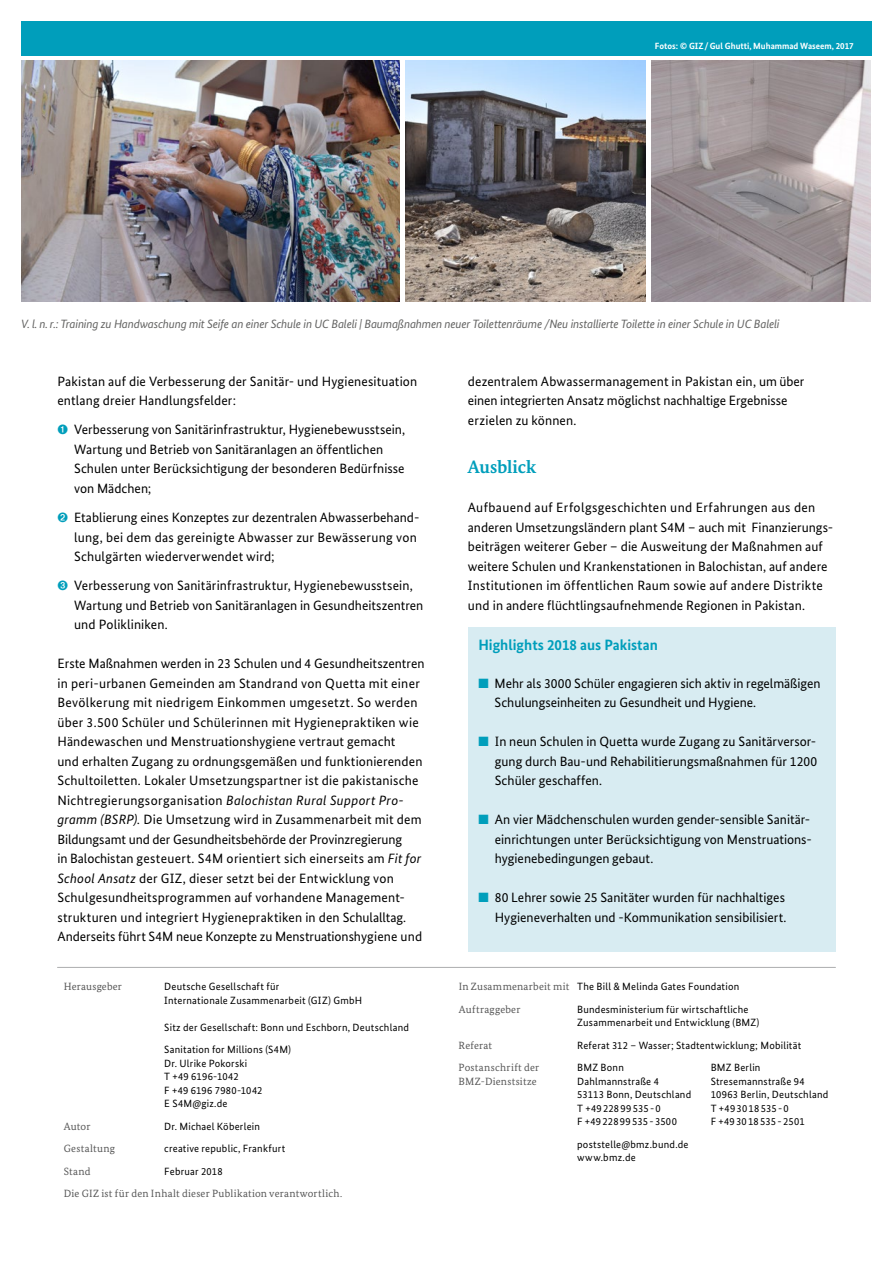
<style>
.page{position:relative;width:893px;height:1263px;background:#fff}
.page>*{position:absolute;margin:0;border:0;box-sizing:border-box;transform-origin:0 0}
.t1{font:700 18px "Bundes Serif";color:#009ebb}
.t2{font:700 15px "Bundes Sans";color:#009ebb}
.t3{font:13.5px/19.5px "Bundes Sans";letter-spacing:.01em;color:#000}
.t4{font:italic 12px "Bundes Sans";letter-spacing:-.015em;color:#636362}
.t5{font:10.5px/13.5px "Bundes Sans";letter-spacing:.02em;color:#000}
.t6{font:10.5px "Bundes Serif";letter-spacing:.025em;color:#565656}
.t7{font:700 9px "Bundes Sans";color:#fff}
.s1{color:#009ebb}
.s2{font-style:italic}
.s3{font-family:"Bundes Serif"}
.s4{font-family:"Bundes Serif";color:#565656}
</style>
<div class="page">
<hr style="left:57px;top:967px;width:779px;height:1px;background:#b3b4b5">
<div style="left:21px;top:21px;width:851px;height:34px;background:#009ebb"></div>
<img style="left:651px;top:61px;width:220px;height:240px">
<img style="left:405px;top:61px;width:241px;height:240px">
<img style="left:21px;top:61px;width:378px;height:240px">
<div style="left:468px;top:628px;width:368px;height:324px;background:#d8ecf2"></div>
<p class="t7" style="left:655px;top:40px;width:200px">Fotos: © GIZ/Gul Ghutti, Muhammad Waseem, 2017</p>
<p class="t4" style="left:21px;top:317px;width:760px">V. l. n. r.: Training zu Handwaschung mit Seife an einer Schule in UC Baleli | Baumaßnahmen neuer Toilettenräume /Neu installierte Toilette in einer Schule in UC Baleli</p>
<p class="t3" style="left:57px;top:371px;width:361px">Pakistan auf die Verbesserung der Sanitär- und Hygienesituation entlang dreier Handlungsfelder:</p>
<p class="t3" style="left:74px;top:420px;width:332px;text-indent:-17px"><span class="s1">➊</span> Verbesserung von Sanitärinfrastruktur, Hygienebewusstsein, Wartung und Betrieb von Sanitäranlagen an öffentlichen Schulen unter Berücksichtigung der besonderen Bedürfnisse von Mädchen;</p>
<p class="t3" style="left:74px;top:507px;width:347px;text-indent:-17px"><span class="s1">➋</span> Etablierung eines Konzeptes zur dezentralen Abwasserbehand&shy;lung, bei dem das gereinigte Abwasser zur Bewässerung von<br>Schulgärten wiederverwendet wird;</p>
<p class="t3" style="left:74px;top:576px;width:351px;text-indent:-17px"><span class="s1">➌</span> Verbesserung von Sanitärinfrastruktur, Hygienebewusstsein,<br>Wartung und Betrieb von Sanitäranlagen in Gesundheitszentren und Polikliniken.</p>
<p class="t3" style="left:57px;top:654px;width:369px">Erste Maßnahmen werden in 23 Schulen und 4 Gesundheitszentren in peri-urbanen Gemeinden am Standrand von Quetta mit einer Bevölkerung mit niedrigem Einkommen umgesetzt. So werden über 3.500 Schüler und Schülerinnen mit Hygienepraktiken wie Händewaschen und Menstruationshygiene vertraut gemacht<br>und erhalten Zugang zu ordnungsgemäßen und funktionierenden Schultoiletten. Lokaler Umsetzungspartner ist die pakistanische Nichtregierungsorganisation <span class="s2">Balochistan Rural Support Pro&shy;gramm (BSRP).</span> Die Umsetzung wird in Zusammenarbeit mit dem Bildungsamt und der Gesundheitsbehörde der Provinzregierung<br>in Balochistan gesteuert. S4M orientiert sich einerseits am <span class="s2">Fit for School Ansatz</span> der GIZ, dieser setzt bei der Entwicklung von Schulgesundheitsprogrammen auf vorhandene Management&shy;strukturen und integriert Hygienepraktiken in den Schulalltag.<br>Anderseits führt S4M neue Konzepte zu Menstruationshygiene und</p>
<p class="t6" style="left:64px;top:980px;width:60px">Herausgeber</p>
<p class="t5" style="left:164px;top:980px;width:199px">Deutsche Gesellschaft für<br>Internationale Zusammenarbeit (GIZ) GmbH</p>
<p class="t5" style="left:164px;top:1016px;width:246px;line-height:22.5px">Sitz der Gesellschaft: Bonn und Eschborn, Deutschland<br>Sanitation for Millions (S4M)</p>
<p class="t5" style="left:164px;top:1056px;width:100px">Dr. Ulrike Pokorski<br>T +49 6196-1042<br>F +49 6196 7980-1042<br>E S4M@giz.de</p>
<p class="t6" style="left:64px;top:1120px;width:28px">Autor</p>
<p class="t5" style="left:164px;top:1119px;width:97px">Dr. Michael Köberlein</p>
<p class="t6" style="left:64px;top:1142px;width:53px">Gestaltung</p>
<p class="t5" style="left:164px;top:1142px;width:123px">creative republic, Frankfurt</p>
<p class="t6" style="left:64px;top:1165px;width:28px">Stand</p>
<p class="t5" style="left:164px;top:1164px;width:60px">Februar 2018</p>
<p class="t6" style="left:64px;top:1187px;width:280px">Die GIZ ist für den Inhalt dieser Publikation verantwortlich.</p>
<p class="t3" style="left:468px;top:371px;width:338px">dezentralem Abwassermanagement in Pakistan ein, um über einen integrierten Ansatz möglichst nachhaltige Ergebnisse erzielen zu können.</p>
<h1 class="t1" style="left:468px;top:456px;width:70px">Ausblick</h1>
<p class="t3" style="left:468px;top:498px;width:367px">Aufbauend auf Erfolgsgeschichten und Erfahrungen aus den anderen Umsetzungsländern plant S4M – auch mit Finanzierungs&shy;beiträgen weiterer Geber – die Ausweitung der Maßnahmen auf weitere Schulen und Krankenstationen in Balochistan, auf andere Institutionen im öffentlichen Raum sowie auf andere Distrikte und in andere flüchtlingsaufnehmende Regionen in Pakistan.</p>
<p class="t2" style="left:478px;top:636px;width:181px">Highlights 2018 aus Pakistan</p>
<p class="t3" style="left:495px;top:673px;width:327px;text-indent:-16px"><span class="s1">■</span> Mehr als 3000 Schüler engagieren sich aktiv in regelmäßigen<br>Schulungseinheiten zu Gesundheit und Hygiene.</p>
<p class="t3" style="left:495px;top:732px;width:324px;text-align:justify;text-indent:-16px"><span class="s1">■</span> <span class="s3">I</span>n neun Schulen in Quetta wurde Zugang zu Sanitärversor&shy;gung durch Bau-und Rehabilitierungsmaßnahmen für 1200<br>Schüler geschaffen.</p>
<p class="t3" style="left:495px;top:810px;width:319px;text-indent:-16px"><span class="s1">■</span> An vier Mädchenschulen wurden gender-sensible Sanitär&shy;einrichtungen unter Berücksichtigung von Menstruations&shy;hygienebedingungen gebaut.</p>
<p class="t3" style="left:478px;top:888px;width:310px;text-align:right"><span class="s1">■</span> 80 Lehrer sowie 25 Sanitäter wurden für nachhaltiges<br>Hygieneverhalten und -Kommunikation sensibilisiert.</p>
<p class="t5" style="left:459px;top:980px;width:282px"><span class="s4">In Zusammenarbeit mit</span> The Bill &amp; Melinda Gates Foundation</p>
<p class="t6" style="left:459px;top:1003px;width:63px">Auftraggeber</p>
<p class="t5" style="left:577px;top:1002px;width:184px">Bundesministerium für wirtschaftliche<br>Zusammenarbeit und Entwicklung (BMZ)</p>
<p class="t6" style="left:459px;top:1039px;width:35px">Referat</p>
<p class="t5" style="left:577px;top:1038px;width:226px">Referat 312 – Wasser; Stadtentwicklung; Mobilität</p>
<p class="t6" style="left:459px;top:1061px;width:82px">Postanschrift der</p>
<p class="t5" style="left:577px;top:1061px;width:48px">BMZ Bonn</p>
<p class="t5" style="left:711px;top:1061px;width:51px">BMZ Berlin</p>
<p class="t6" style="left:459px;top:1075px;width:80px">BMZ-Dienstsitze</p>
<p class="t5" style="left:577px;top:1074px;width:83px">Dahlmannstraße 4</p>
<p class="t5" style="left:711px;top:1074px;width:96px">Stresemannstraße 94</p>
<p class="t5" style="left:577px;top:1088px;width:116px">53113 Bonn, Deutschland</p>
<p class="t5" style="left:711px;top:1088px;width:119px">10963 Berlin, Deutschland</p>
<p class="t5" style="left:577px;top:1101px;width:85px">T +4922899535 - 0</p>
<p class="t5" style="left:711px;top:1101px;width:80px">T +493018535 - 0</p>
<p class="t5" style="left:577px;top:1115px;width:101px">F +4922899535 - 3500</p>
<p class="t5" style="left:711px;top:1115px;width:96px">F +493018535 - 2501</p>
<p class="t5" style="left:577px;top:1137px;width:113px">poststelle@bmz.bund.de www.bmz.de</p>
</div>
